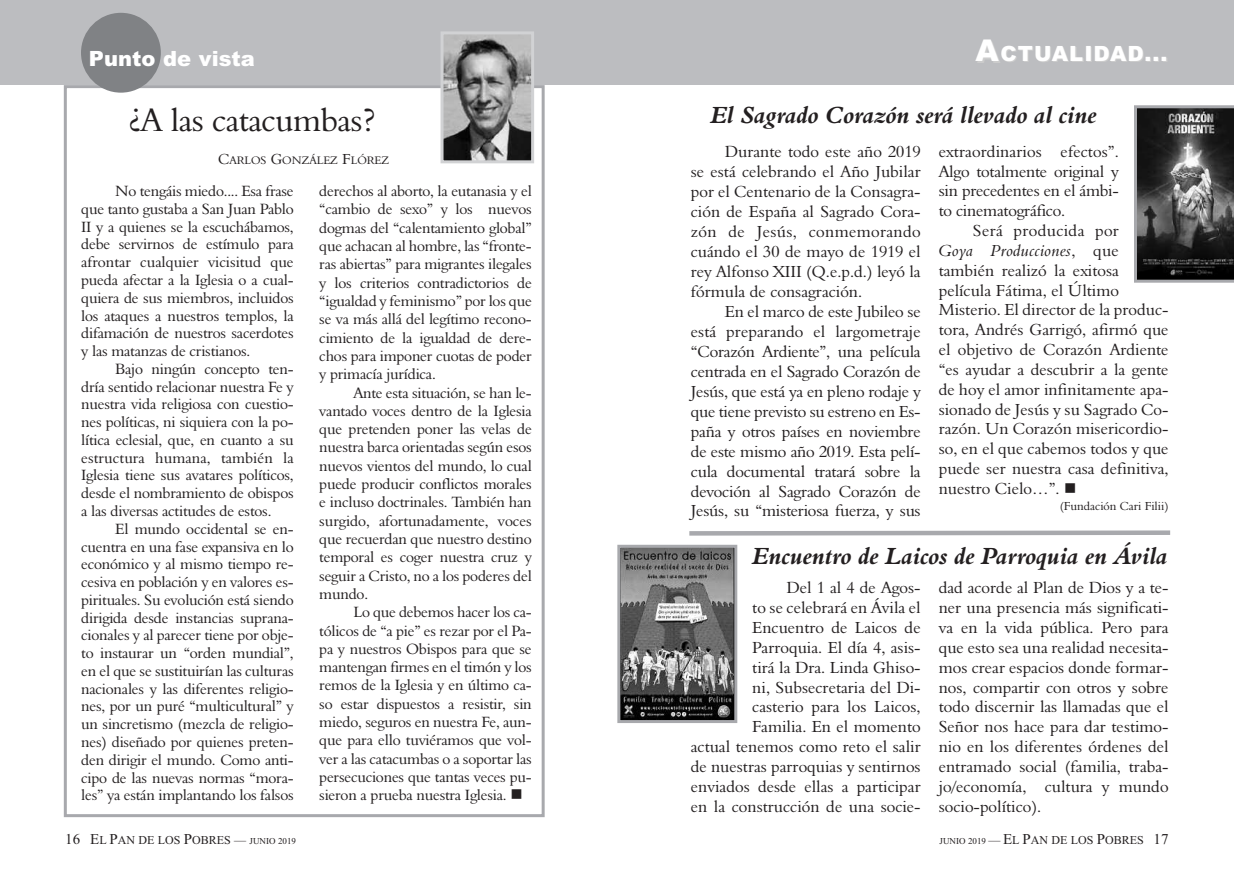
<style>
.page{position:relative;width:1234px;height:881px;background:#fff}
.page>*{position:absolute;margin:0;border:0;box-sizing:border-box;transform-origin:0 0}
.t1{font:33px "Aldine 401 BT Roman A";letter-spacing:-.015em;color:#231f20}
.t2{font:24px "Aldine 401 BT Bold Italic A";color:#231f20}
.t3{font:900 21px "Arial";letter-spacing:.05em;color:#fff}
.t4{font:900 21px "Arial";color:#fff}
.t5{font:16.5px/19.8px "Aldine 401 BT Roman A";color:#231f20;text-align:justify}
.t6{font:16.5px "Aldine 401 BT Italic A";letter-spacing:.02em;color:#231f20}
.t7{font:16.5px "Aldine 401 BT Roman A";letter-spacing:.02em;color:#231f20}
.t8{font:15.3px/17.7px "Aldine 401 BT Roman A";letter-spacing:-.015em;color:#231f20;text-align:justify}
.t9{font:12px "Times New Roman";color:#231f20}
.t10{font:12px "Aldine 401 BT Roman A";color:#231f20}
.t11{font:11.25px "Aldine 401 BT Roman A";color:#231f20}
.s1{font-size:30px}
.s2{font-size:15px}
.s3{font-family:"Aldine 401 BT Roman A"}
.s4{font-size:9px}
</style>
<div class="page">
<div style="left:64px;top:85px;width:480px;height:731px;border:3px solid #a8a9ad"></div>
<div style="left:0;top:0;width:1233px;height:85px;background:#bcbdc0"></div>
<div style="left:81px;top:13px;width:80px;height:80px;background:#808285;border-radius:50%"></div>
<img style="left:444px;top:37px;width:86px;height:122px">
<div style="left:440px;top:31px;width:94px;height:132px;border:3px solid #d1d2d4"></div>
<svg style="left:1134px;top:105px;width:99px;height:177px;background:#484848"></svg>
<svg style="left:689px;top:530px;width:482px;height:6px;background:#bdbec1"></svg>
<img style="left:621px;top:548px;width:112px;height:170px">
<div style="left:617px;top:544px;width:120px;height:178px;border:3px solid #a8a9ad"></div>
<h3 class="t4" style="left:89px;top:47px;width:167px">Punto de vista</h3>
<h3 class="t3" style="left:975px;top:42px;width:193px"><span class="s1">A</span>CTUALIDAD...</h3>
<h1 class="t1" style="left:128px;top:100px;width:249px">¿A las catacumbas?</h1>
<p class="t11" style="left:218px;top:153px;width:172px"><span class="s2">C</span>ARLOS <span class="s2">G</span>ONZÁLEZ <span class="s2">F</span>LÓREZ</p>
<p class="t8" style="left:81px;top:182px;width:214px;text-indent:34px">No tengáis miedo.... Esa frase que tanto gustaba a San Juan Pablo II y a quienes se la escuchábamos, debe servirnos de estímulo para afrontar cualquier vicisitud que pueda afectar a la Iglesia o a cual&shy;quiera de sus miembros, incluidos los ataques a nuestros templos, la difamación de nuestros sacerdotes y las matanzas de cristianos.</p>
<p class="t8" style="left:81px;top:359px;width:214px;text-indent:34px">Bajo ningún concepto ten&shy;dría sentido relacionar nuestra Fe y nuestra vida religiosa con cuestio&shy;nes políticas, ni siquiera con la po&shy;lítica eclesial, que, en cuanto a su estructura humana, también la Iglesia tiene sus avatares políticos, desde el nombramiento de obispos a las diversas actitudes de estos.</p>
<p class="t8" style="left:81px;top:519px;width:214px;text-indent:34px">El mundo occidental se en&shy;cuentra en una fase expansiva en lo económico y al mismo tiempo re&shy;cesiva en población y en valores es&shy;pirituales. Su evolución está siendo dirigida desde instancias suprana&shy;cionales y al parecer tiene por obje&shy;to instaurar un “orden mundial”, en el que se sustituirían las culturas nacionales y las diferentes religio&shy;nes, por un puré “multicultural” y un sincretismo (mezcla de religio&shy;nes) diseñado por quienes preten&shy;den dirigir el mundo. Como anti&shy;cipo de las nuevas normas “mora&shy;les” ya están implantando los falsos</p>
<p class="t8" style="left:319px;top:182px;width:214px;line-height:18.3px">derechos al aborto, la eutanasia y el “cambio de sexo” y los nuevos dogmas del “calentamiento global” que achacan al hombre, las “fronte&shy;ras abiertas” para migrantes ilegales y los criterios contradictorios de “igualdad y feminismo” por los que se va más allá del legítimo recono&shy;cimiento de la igualdad de dere&shy;chos para imponer cuotas de poder y primacía jurídica.</p>
<p class="t8" style="left:319px;top:383px;width:214px;line-height:18.3px;text-indent:34px">Ante esta situación, se han le&shy;vantado voces dentro de la Iglesia que pretenden poner las velas de nuestra barca orientadas según esos nuevos vientos del mundo, lo cual puede producir conflictos morales e incluso doctrinales. También han surgido, afortunadamente, voces que recuerdan que nuestro destino temporal es coger nuestra cruz y seguir a Cristo, no a los poderes del mundo.</p>
<p class="t8" style="left:319px;top:602px;width:214px;line-height:18.3px;text-indent:34px">Lo que debemos hacer los ca&shy;tólicos de “a pie” es rezar por el Pa&shy;pa y nuestros Obispos para que se mantengan firmes en el timón y los remos de la Iglesia y en último ca&shy;so estar dispuestos a resistir, sin miedo, seguros en nuestra Fe, aun&shy;que para ello tuviéramos que vol&shy;ver a las catacumbas o a soportar las persecuciones que tantas veces pu&shy;sieron a prueba nuestra Iglesia.</p>
<h2 class="t2" style="left:711px;top:100px;width:387px">El Sagrado Corazón será llevado al cine</h2>
<p class="t5" style="left:690px;top:141px;width:231px;text-indent:34px">Durante todo este año 2019 se está celebrando el Año Jubilar por el Centenario de la Consagra&shy;ción de España al Sagrado Cora&shy;zón de Jesús, conmemorando cuándo el 30 de mayo de 1919 el rey Alfonso XIII (Q.e.p.d.) leyó la fórmula de consagración.</p>
<p class="t5" style="left:690px;top:301px;width:231px;text-indent:34px">En el marco de este Jubileo se está preparando el largometraje “Corazón Ardiente”, una película centrada en el Sagrado Corazón de Jesús, que está ya en pleno rodaje y que tiene previsto su estreno en Es&shy;paña y otros países en noviembre de este mismo año 2019. Esta pelí&shy;cula documental tratará sobre la devoción al Sagrado Corazón de Jesús, su “misteriosa fuerza, y sus</p>
<p class="t5" style="left:938px;top:141px;width:182px">extraordinarios efectos”.<br>Algo totalmente original y sin precedentes en el ámbi&shy;to cinematográfico.</p>
<p class="t7" style="left:972px;top:221px;width:148px">Será producida por</p>
<p class="t6" style="left:938px;top:240px;width:182px">Goya Producciones<span class="s3">, que</span></p>
<p class="t5" style="left:938px;top:260px;width:231px;text-align:left">también realizó la exitosa película Fátima, el Último<br>Misterio. El director de la produc&shy;tora, Andrés Garrigó, afirmó que el objetivo de Corazón Ardiente “es ayudar a descubrir a la gente de hoy el amor infinitamente apa&shy;sionado de Jesús y su Sagrado Co&shy;razón. Un Corazón misericordio&shy;so, en el que cabemos todos y que puede ser nuestra casa definitiva, nuestro Cielo…”.</p>
<p class="t10" style="left:1059px;top:499px;width:110px">(Fundación Cari Filii)</p>
<h2 class="t2" style="left:752px;top:541px;width:417px">Encuentro de Laicos de Parroquia en Ávila</h2>
<p class="t5" style="left:690px;top:577px;width:231px;text-align:right">Del 1 al 4 de Agos-<br>to se celebrará en Ávila el<br>Encuentro de Laicos de<br>Parroquia. El día 4, asis-<br>tirá la Dra. Linda Ghiso-<br>ni, Subsecretaria del Di-<br>casterio para los Laicos,<br>Familia. En el momento<br>actual tenemos como reto el salir de nuestras parroquias y sentirnos enviados desde ellas a participar en la construcción de una socie-</p>
<p class="t5" style="left:938px;top:577px;width:231px">dad acorde al Plan de Dios y a te&shy;ner una presencia más significati&shy;va en la vida pública. Pero para que esto sea una realidad necesita&shy;mos crear espacios donde formar&shy;nos, compartir con otros y sobre todo discernir las llamadas que el Señor nos hace para dar testimo&shy;nio en los diferentes órdenes del entramado social (familia, traba&shy;jo/economía, cultura y mundo socio-político).</p>
<p class="t9" style="left:65px;top:832px;width:232px"><span class="s2">16 E</span>L <span class="s2">P</span>AN DE LOS <span class="s2">P</span>OBRES — <span class="s4">JUNIO 2019</span></p>
<p class="t9" style="left:939px;top:832px;width:230px"><span class="s4">JUNIO 2019</span> — <span class="s2">E</span>L <span class="s2">P</span>AN DE LOS <span class="s2">P</span>OBRES <span class="s2">17</span></p>
</div>
